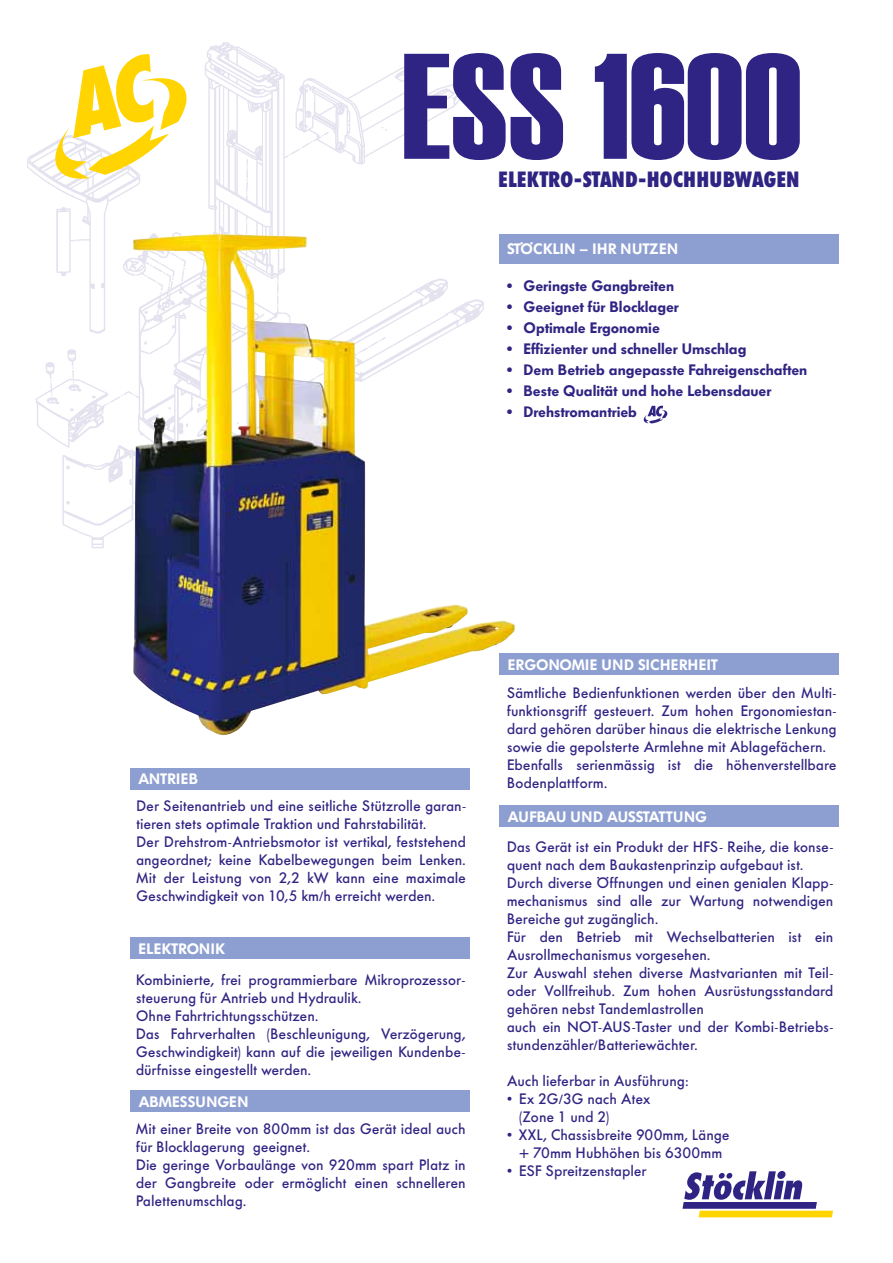
<style>
.page{position:relative;width:893px;height:1263px;background:#fff}
.page>*{position:absolute;margin:0;border:0;box-sizing:border-box;transform-origin:0 0}
.t1{font:150px "Haettenschweiler";color:#2f2483}
.t2{font:800 21.9px "Futura Condensed BQ";letter-spacing:.02em;color:#2f2483}
.t3{font:500 15px/18px "Futura BQ";letter-spacing:.015em;color:#2f2483}
.t4{font:600 15px "Futura BQ";color:#2f2483}
.t5{font:600 15px "Futura BQ";color:#fff}
.t6{font:600 15px "Futura BQ";letter-spacing:.02em;color:#fff}
</style>
<div class="page">
<img style="left:27px;top:42px;width:437px;height:506px">
<img style="left:133px;top:234px;width:382px;height:501px">
<div style="left:500px;top:234px;width:339px;height:30px;background:#8d9ed0"></div>
<div style="left:500px;top:805px;width:339px;height:22px;background:#8d9ed0"></div>
<div style="left:500px;top:654px;width:339px;height:21px;background:#8d9ed0"></div>
<svg style="left:682px;top:1171px;width:151px;height:46px"></svg>
<div style="left:131px;top:1090px;width:339px;height:21px;background:#8d9ed0"></div>
<div style="left:130px;top:938px;width:340px;height:21px;background:#8d9ed0"></div>
<div style="left:130px;top:768px;width:340px;height:21px;background:#8d9ed0"></div>
<svg style="left:55px;top:54px;width:132px;height:126px"></svg>
<svg style="left:643px;top:406px;width:25px;height:17px"></svg>
<h1 class="t1" style="left:402px;top:21px;width:401px">ESS 1600</h1>
<h2 class="t2" style="left:499px;top:167px;width:302px">ELEKTRO-STAND-HOCHHUBWAGEN</h2>
<p class="t6" style="left:507px;top:240px;width:172px">STÖCKLIN – IHR NUTZEN</p>
<p class="t4" style="left:507px;top:277px;width:169px">• Geringste Gangbreiten</p>
<p class="t4" style="left:507px;top:298px;width:173px">• Geeignet für Blocklager</p>
<p class="t4" style="left:507px;top:319px;width:154px">• Optimale Ergonomie</p>
<p class="t4" style="left:507px;top:340px;width:241px">• Effizienter und schneller Umschlag</p>
<p class="t4" style="left:507px;top:361px;width:302px">• Dem Betrieb angepasste Fahreigenschaften</p>
<p class="t4" style="left:507px;top:382px;width:266px">• Beste Qualität und hohe Lebensdauer</p>
<p class="t4" style="left:507px;top:403px;width:131px">• Drehstromantrieb</p>
<p class="t5" style="left:138px;top:770px;width:61px">ANTRIEB</p>
<p class="t3" style="left:136px;top:797px;width:331px">Der Seitenantrieb und eine seitliche Stützrolle garan&shy;tieren stets optimale Traktion und Fahrstabilität.<br>Der Drehstrom-Antriebsmotor ist vertikal, feststehend angeordnet; keine Kabelbewegungen beim Lenken.<br>Mit der Leistung von 2,2 kW kann eine maximale Geschwindigkeit von 10,5 km/h erreicht werden.</p>
<p class="t5" style="left:138px;top:940px;width:88px">ELEKTRONIK</p>
<p class="t3" style="left:136px;top:971px;width:331px">Kombinierte, frei programmierbare Mikroprozessor&shy;steuerung für Antrieb und Hydraulik.<br>Ohne Fahrtrichtungsschützen.<br>Das Fahrverhalten (Beschleunigung, Verzögerung, Geschwindigkeit) kann auf die jeweiligen Kundenbe&shy;dürfnisse eingestellt werden.</p>
<p class="t5" style="left:139px;top:1092px;width:111px">ABMESSUNGEN</p>
<p class="t3" style="left:136px;top:1120px;width:331px">Mit einer Breite von 800mm ist das Gerät ideal auch für Blocklagerung geeignet.<br>Die geringe Vorbaulänge von 920mm spart Platz in der Gangbreite oder ermöglicht einen schnelleren Palettenumschlag.</p>
<p class="t6" style="left:508px;top:656px;width:212px">ERGONOMIE UND SICHERHEIT</p>
<p class="t3" style="left:507px;top:684px;width:331px">Sämtliche Bedienfunktionen werden über den Multi&shy;funktionsgriff gesteuert. Zum hohen Ergonomiestan&shy;dard gehören darüber hinaus die elektrische Lenkung sowie die gepolsterte Armlehne mit Ablagefächern.<br>Ebenfalls serienmässig ist die höhenverstellbare Bodenplattform.</p>
<p class="t5" style="left:508px;top:807px;width:201px">AUFBAU UND AUSSTATTUNG</p>
<p class="t3" style="left:507px;top:837px;width:328px">Das Gerät ist ein Produkt der HFS- Reihe, die konse&shy;quent nach dem Baukastenprinzip aufgebaut ist.<br>Durch diverse Öffnungen und einen genialen Klapp&shy;mechanismus sind alle zur Wartung notwendigen Bereiche gut zugänglich.<br>Für den Betrieb mit Wechselbatterien ist ein Ausrollmechanismus vorgesehen.<br>Zur Auswahl stehen diverse Mastvarianten mit Teil&shy;oder Vollfreihub. Zum hohen Ausrüstungsstandard gehören nebst Tandemlastrollen<br>auch ein NOT-AUS-Taster und der Kombi-Betriebs&shy;stundenzähler/Batteriewächter.</p>
<p class="t3" style="left:507px;top:1071px;width:183px">Auch lieferbar in Ausführung:</p>
<p class="t3" style="left:519px;top:1089px;width:133px;text-indent:-12px">• Ex 2G/3G nach Atex (Zone 1 und 2)</p>
<p class="t3" style="left:507px;top:1125px;width:224px;text-align:center">• XXL, Chassisbreite 900mm, Länge + 70mm Hubhöhen bis 6300mm</p>
<p class="t3" style="left:507px;top:1161px;width:141px">• ESF Spreitzenstapler</p>
</div>
